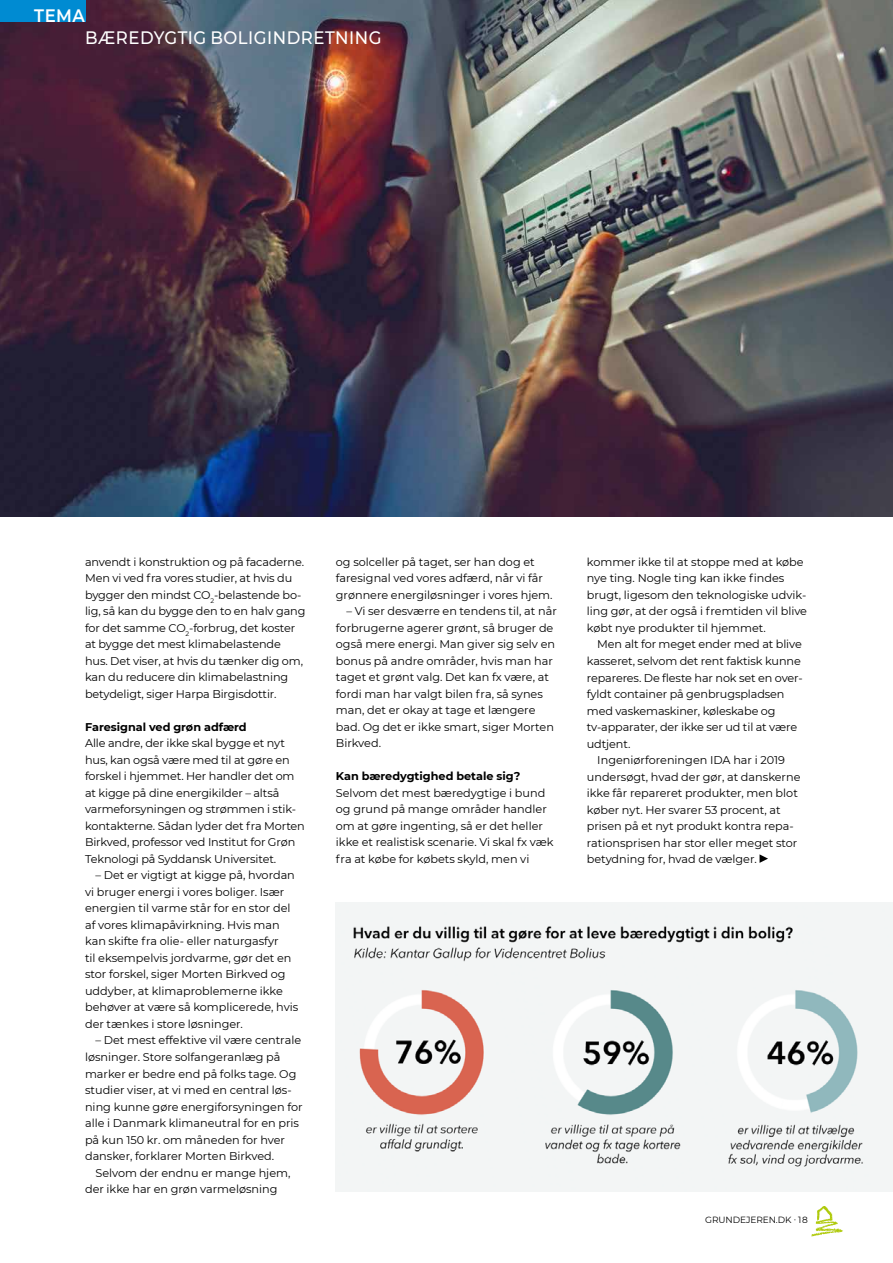
<style>
.page{position:relative;width:893px;height:1263px;background:#fff}
.page>*{position:absolute;margin:0;border:0;box-sizing:border-box;transform-origin:0 0}
.t1{font:500 18px "Montserrat";letter-spacing:.03em;color:#fff;scale:.92 1}
.t2{font:600 18px "Montserrat";color:#fff;scale:.92 1}
.t3{font:11.25px/16.5px "Montserrat";color:#000}
.t4{font:700 11.25px "Montserrat";color:#000}
.t5{font:9px "Montserrat";letter-spacing:-.01em;color:#000}
</style>
<div class="page">
<img style="left:811px;top:1206px;width:32px;height:31px">
<img style="left:0;top:0;width:893px;height:517px">
<svg style="left:759px;top:854px;width:9px;height:9px"></svg>
<img style="left:336px;top:902px;width:557px;height:289px">
<div style="left:0;top:0;width:85px;height:22px;background:#008bd2"></div>
<h1 class="t2" style="left:34px;top:3px;width:57px">TEMA</h1>
<h1 class="t1" style="left:85px;top:25px;width:324px">BÆREDYGTIG BOLIGINDRETNING</h1>
<p class="t3" style="left:85px;top:553px;width:222px">anvendt i konstruktion og på facaderne.<br>Men vi ved fra vores studier, at hvis du bygger den mindst CO<sub>2</sub>-belastende bo&shy;lig, så kan du bygge den to en halv gang for det samme CO<sub>2</sub>-forbrug, det koster at bygge det mest klimabelastende hus. Det viser, at hvis du tænker dig om, kan du reducere din klimabelastning betydeligt, siger Harpa Birgisdottir.</p>
<p class="t4" style="left:85px;top:719px;width:163px">Faresignal ved grøn adfærd</p>
<p class="t3" style="left:85px;top:735px;width:221px">Alle andre, der ikke skal bygge et nyt hus, kan også være med til at gøre en forskel i hjemmet. Her handler det om at kigge på dine energikilder – altså varmeforsyningen og strømmen i stik&shy;kontakterne. Sådan lyder det fra Morten Birkved, professor ved Institut for Grøn Teknologi på Syddansk Universitet.</p>
<p class="t3" style="left:85px;top:867px;width:215px;text-indent:10px">– Det er vigtigt at kigge på, hvordan vi bruger energi i vores boliger. Især energien til varme står for en stor del af vores klimapåvirkning. Hvis man kan skifte fra olie- eller naturgasfyr<br>til eksempelvis jordvarme, gør det en stor forskel, siger Morten Birkved og uddyber, at klimaproblemerne ikke behøver at være så komplicerede, hvis der tænkes i store løsninger.</p>
<p class="t3" style="left:85px;top:1032px;width:219px;text-indent:10px">– Det mest effektive vil være centrale løsninger. Store solfangeranlæg på marker er bedre end på folks tage. Og studier viser, at vi med en central løs&shy;ning kunne gøre energiforsyningen for alle i Danmark klimaneutral for en pris på kun 150 kr. om måneden for hver dansker, forklarer Morten Birkved.</p>
<p class="t3" style="left:85px;top:1164px;width:207px;text-indent:10px">Selvom der endnu er mange hjem, der ikke har en grøn varmeløsning</p>
<p class="t3" style="left:336px;top:553px;width:218px">og solceller på taget, ser han dog et faresignal ved vores adfærd, når vi får grønnere energiløsninger i vores hjem.</p>
<p class="t3" style="left:336px;top:603px;width:222px;text-indent:10px">– Vi ser desværre en tendens til, at når forbrugerne agerer grønt, så bruger de også mere energi. Man giver sig selv en bonus på andre områder, hvis man har taget et grønt valg. Det kan fx være, at fordi man har valgt bilen fra, så synes man, det er okay at tage et længere bad. Og det er ikke smart, siger Morten Birkved.</p>
<p class="t4" style="left:336px;top:768px;width:186px">Kan bæredygtighed betale sig?</p>
<p class="t3" style="left:336px;top:784px;width:219px">Selvom det mest bæredygtige i bund og grund på mange områder handler om at gøre ingenting, så er det heller ikke et realistisk scenarie. Vi skal fx væk fra at købe for købets skyld, men vi</p>
<p class="t3" style="left:587px;top:553px;width:222px">kommer ikke til at stoppe med at købe nye ting. Nogle ting kan ikke findes brugt, ligesom den teknologiske udvik&shy;ling gør, at der også i fremtiden vil blive købt nye produkter til hjemmet.</p>
<p class="t3" style="left:597px;top:636px;width:206px">Men alt for meget ender med at blive</p>
<p class="t3" style="left:587px;top:652px;width:216px">kasseret, selvom det rent faktisk kunne</p>
<p class="t3" style="left:587px;top:669px;width:217px">repareres. De fleste har nok set en over-</p>
<p class="t3" style="left:587px;top:685px;width:199px">fyldt container på genbrugspladsen</p>
<p class="t3" style="left:587px;top:702px;width:190px">med vaskemaskiner, køleskabe og</p>
<p class="t3" style="left:587px;top:718px;width:212px">tv-apparater, der ikke ser ud til at være</p>
<p class="t3" style="left:587px;top:735px;width:45px">udtjent.</p>
<p class="t3" style="left:597px;top:751px;width:189px">Ingeniørforeningen IDA har i 2019</p>
<p class="t3" style="left:587px;top:768px;width:215px">undersøgt, hvad der gør, at danskerne</p>
<p class="t3" style="left:587px;top:784px;width:213px">ikke får repareret produkter, men blot</p>
<p class="t3" style="left:587px;top:801px;width:195px">køber nyt. Her svarer 53 procent, at</p>
<p class="t3" style="left:587px;top:817px;width:208px">prisen på et nyt produkt kontra repa-</p>
<p class="t3" style="left:587px;top:834px;width:212px">rationsprisen har stor eller meget stor</p>
<p class="t3" style="left:587px;top:850px;width:172px">betydning for, hvad de vælger.</p>
<p class="t5" style="left:705px;top:1213px;width:104px">GRUNDEJEREN.DK · 18</p>
</div>
